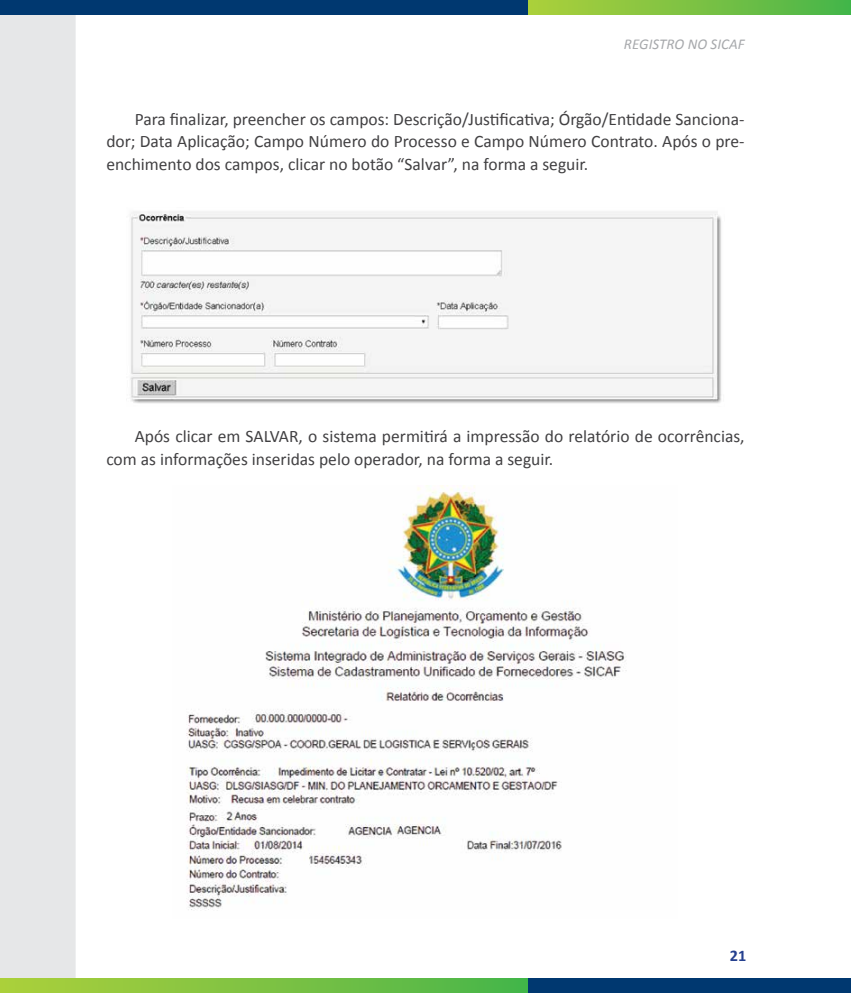
<style>
.page{position:relative;width:851px;height:993px;background:#fff}
.page>*{position:absolute;margin:0;border:0;box-sizing:border-box;transform-origin:0 0}
.t1{font:17.5px/22.5px "Calibri";color:#414042;text-align:justify}
.t2{font:700 16.25px "Calibri";color:#25408f}
.t3{font:italic 15px "Calibri";color:#a7a9ac}
</style>
<div class="page">
<div style="left:0;top:14px;width:76px;height:964px;background:#e6e7e8"></div>
<div style="left:0;top:0;width:528px;height:14px;background:#003870"></div>
<svg style="left:0;top:978px;width:528px;height:14px;background:#7bc242"></svg>
<svg style="left:528px;top:0;width:322px;height:14px;background:#7bc242"></svg>
<div style="left:528px;top:978px;width:322px;height:14px;background:#003870"></div>
<img style="left:130px;top:211px;width:592px;height:193px">
<img style="left:186px;top:485px;width:441px;height:425px">
<p class="t3" style="left:624px;top:34px;width:122px">REGISTRO NO SICAF</p>
<p class="t1" style="left:106px;top:108px;width:639px;text-indent:28px">Para finalizar, preencher os campos: Descrição/Justificativa; Órgão/Entidade Sanciona&shy;dor; Data Aplicação; Campo Número do Processo e Campo Número Contrato. Após o pre&shy;enchimento dos campos, clicar no botão “Salvar”, na forma a seguir.</p>
<p class="t1" style="left:106px;top:425px;width:639px;text-indent:28px">Após clicar em SALVAR, o sistema permitirá a impressão do relatório de ocorrências, com as informações inseridas pelo operador, na forma a seguir.</p>
<p class="t2" style="left:729px;top:944px;width:18px">21</p>
</div>
